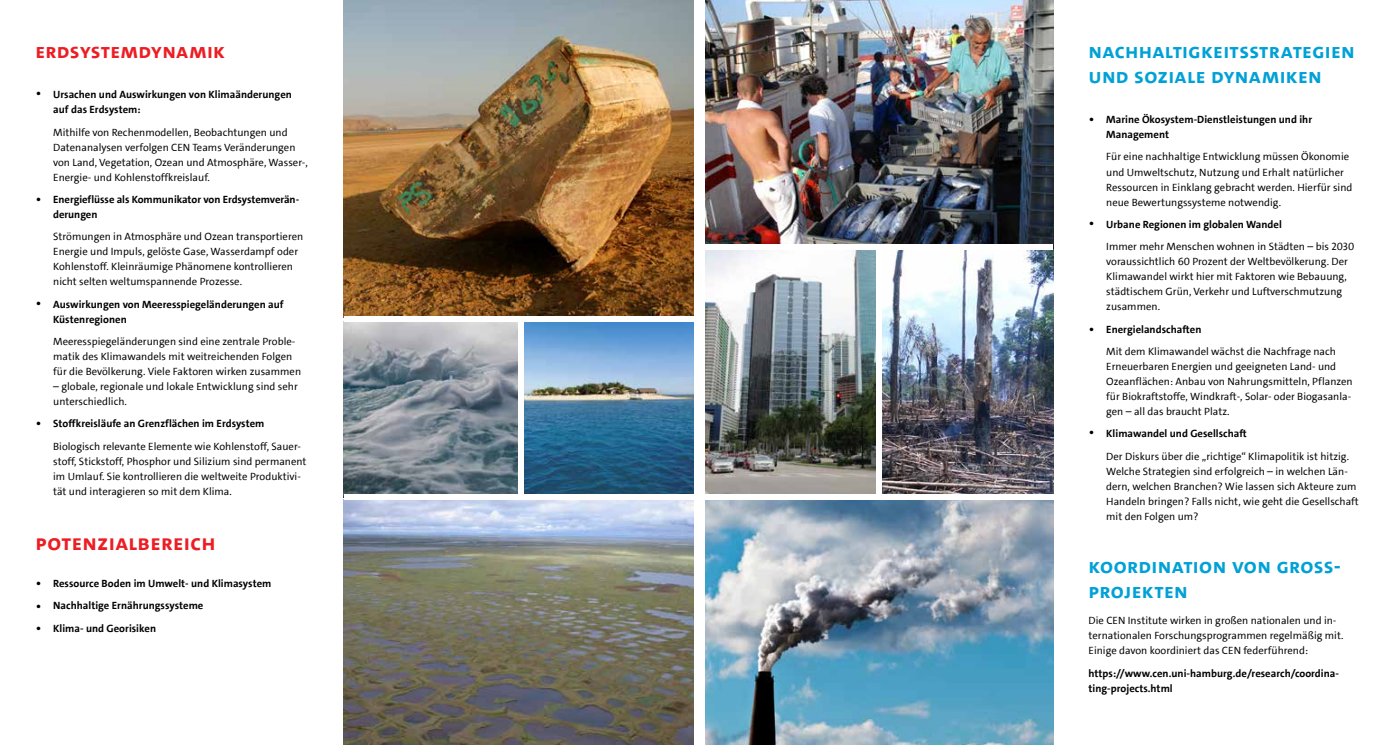
<style>
.page{position:relative;width:1397px;height:745px;background:#fff}
.page>*{position:absolute;margin:0;border:0;box-sizing:border-box;transform-origin:0 0}
.t1{font:22.5px "The Sans UHH Bold Caps";letter-spacing:.015em;color:#ed1d24}
.t2{font:21.25px/25px "The Sans UHH Bold Caps";letter-spacing:.015em;color:#00a1d6}
.t3{font:21.25px "The Sans UHH Bold Caps";letter-spacing:.01em;color:#ed1d24}
.t4{font:15px/22.2px "The Sans UHH";color:#000;text-align:justify}
.t5{font:10.62px/15px "The Sans UHH";letter-spacing:.005em;color:#000}
.t6{font:700 10.62px/15px "The Sans UHH";letter-spacing:.005em;color:#000}
</style>
<div class="page">
<img style="left:705px;top:500px;width:347px;height:244px">
<img style="left:882px;top:250px;width:170px;height:244px">
<img style="left:705px;top:250px;width:171px;height:244px">
<img style="left:344px;top:0;width:350px;height:316px">
<img style="left:524px;top:322px;width:170px;height:172px">
<img style="left:344px;top:322px;width:174px;height:172px">
<img style="left:344px;top:500px;width:350px;height:244px">
<img style="left:705px;top:0;width:347px;height:244px">
<h2 class="t3" style="left:35px;top:37px;width:191px">ERDSYSTEMDYNAMIK</h2>
<h3 class="t4" style="left:35px;top:82px;width:8px">•</h3>
<h3 class="t4" style="left:35px;top:187px;width:8px">•</h3>
<h3 class="t4" style="left:35px;top:292px;width:8px">•</h3>
<h3 class="t4" style="left:35px;top:411px;width:8px">•</h3>
<p class="t6" style="left:53px;top:87px;width:240px">Ursachen und Auswirkungen von Klimaänderungen auf das Erdsystem:</p>
<p class="t5" style="left:53px;top:124px;width:256px">Mithilfe von Rechenmodellen, Beobachtungen und Datenanalysen verfolgen CEN Teams Veränderungen von Land, Vegetation, Ozean und Atmosphäre, Wasser-, Energie- und Kohlenstoffkreislauf.</p>
<p class="t6" style="left:53px;top:192px;width:247px">Energieflüsse als Kommunikator von Erdsystemverän&shy;derungen</p>
<p class="t5" style="left:53px;top:229px;width:251px">Strömungen in Atmosphäre und Ozean transportieren Energie und Impuls, gelöste Gase, Wasserdampf oder Kohlenstoff. Kleinräumige Phänomene kontrollieren nicht selten weltumspannende Prozesse.</p>
<p class="t6" style="left:53px;top:296px;width:232px">Auswirkungen von Meeresspiegeländerungen auf<br>Küstenregionen</p>
<p class="t5" style="left:53px;top:334px;width:249px">Meeresspiegeländerungen sind eine zentrale Proble&shy;matik des Klimawandels mit weitreichenden Folgen für die Bevölkerung. Viele Faktoren wirken zusammen</p>
<p class="t5" style="left:53px;top:379px;width:246px">– globale, regionale und lokale Entwicklung sind sehr unterschiedlich.</p>
<p class="t6" style="left:53px;top:416px;width:213px">Stoffkreisläufe an Grenzflächen im Erdsystem</p>
<p class="t5" style="left:53px;top:438px;width:255px">Biologisch relevante Elemente wie Kohlenstoff, Sauer&shy;stoff, Stickstoff, Phosphor und Silizium sind permanent im Umlauf. Sie kontrollieren die weltweite Produktivi&shy;tät und interagieren so mit dem Klima.</p>
<h1 class="t1" style="left:35px;top:527px;width:182px">POTENZIALBEREICH</h1>
<h3 class="t4" style="left:35px;top:572px;width:8px">• • •</h3>
<p class="t6" style="left:53px;top:572px;width:220px;line-height:22.2px">Ressource Boden im Umwelt- und Klimasystem<br>Nachhaltige Ernährungssysteme<br>Klima- und Georisiken</p>
<h2 class="t2" style="left:1088px;top:39px;width:268px">Nachhaltigkeitsstrategien und Soziale DYNAMIKen</h2>
<h3 class="t4" style="left:1088px;top:108px;width:8px">•</h3>
<h3 class="t4" style="left:1088px;top:212px;width:8px">•</h3>
<h3 class="t4" style="left:1088px;top:317px;width:8px">•</h3>
<h3 class="t4" style="left:1088px;top:420px;width:8px">•</h3>
<p class="t6" style="left:1106px;top:112px;width:207px">Marine Ökosystem-Dienstleistungen und ihr<br>Management</p>
<p class="t5" style="left:1106px;top:149px;width:248px">Für eine nachhaltige Entwicklung müssen Ökonomie und Umweltschutz, Nutzung und Erhalt natürlicher Ressourcen in Einklang gebracht werden. Hierfür sind neue Bewertungssysteme notwendig.</p>
<p class="t6" style="left:1106px;top:217px;width:177px">Urbane Regionen im globalen Wandel</p>
<p class="t5" style="left:1106px;top:239px;width:250px">Immer mehr Menschen wohnen in Städten – bis 2030 voraussichtlich 60 Prozent der Weltbevölkerung. Der Klimawandel wirkt hier mit Faktoren wie Bebauung, städtischem Grün, Verkehr und Luftverschmutzung zusammen.</p>
<p class="t6" style="left:1106px;top:321px;width:97px">Energielandschaften</p>
<p class="t5" style="left:1106px;top:343px;width:248px">Mit dem Klimawandel wächst die Nachfrage nach Erneuerbaren Energien und geeigneten Land- und Ozeanflächen: Anbau von Nahrungsmitteln, Pflanzen für Biokraftstoffe, Windkraft-, Solar- oder Biogasanla&shy;gen – all das braucht Platz.</p>
<p class="t6" style="left:1106px;top:426px;width:142px">Klimawandel und Gesellschaft</p>
<p class="t5" style="left:1106px;top:448px;width:254px">Der Diskurs über die „richtige“ Klimapolitik ist hitzig.<br>Welche Strategien sind erfolgreich – in welchen Län&shy;dern, welchen Branchen? Wie lassen sich Akteure zum Handeln bringen? Falls nicht, wie geht die Gesellschaft mit den Folgen um?</p>
<h2 class="t2" style="left:1088px;top:553px;width:254px">KOORDINATION VON GROss-<br>PROJEKTEN</h2>
<p class="t5" style="left:1088px;top:613px;width:256px">Die CEN Institute wirken in großen nationalen und in&shy;ternationalen Forschungsprogrammen regelmäßig mit.<br>Einige davon koordiniert das CEN federführend:</p>
<p class="t6" style="left:1088px;top:665px;width:252px">https://www.cen.uni-hamburg.de/research/coordina&shy;ting-projects.html</p>
</div>
